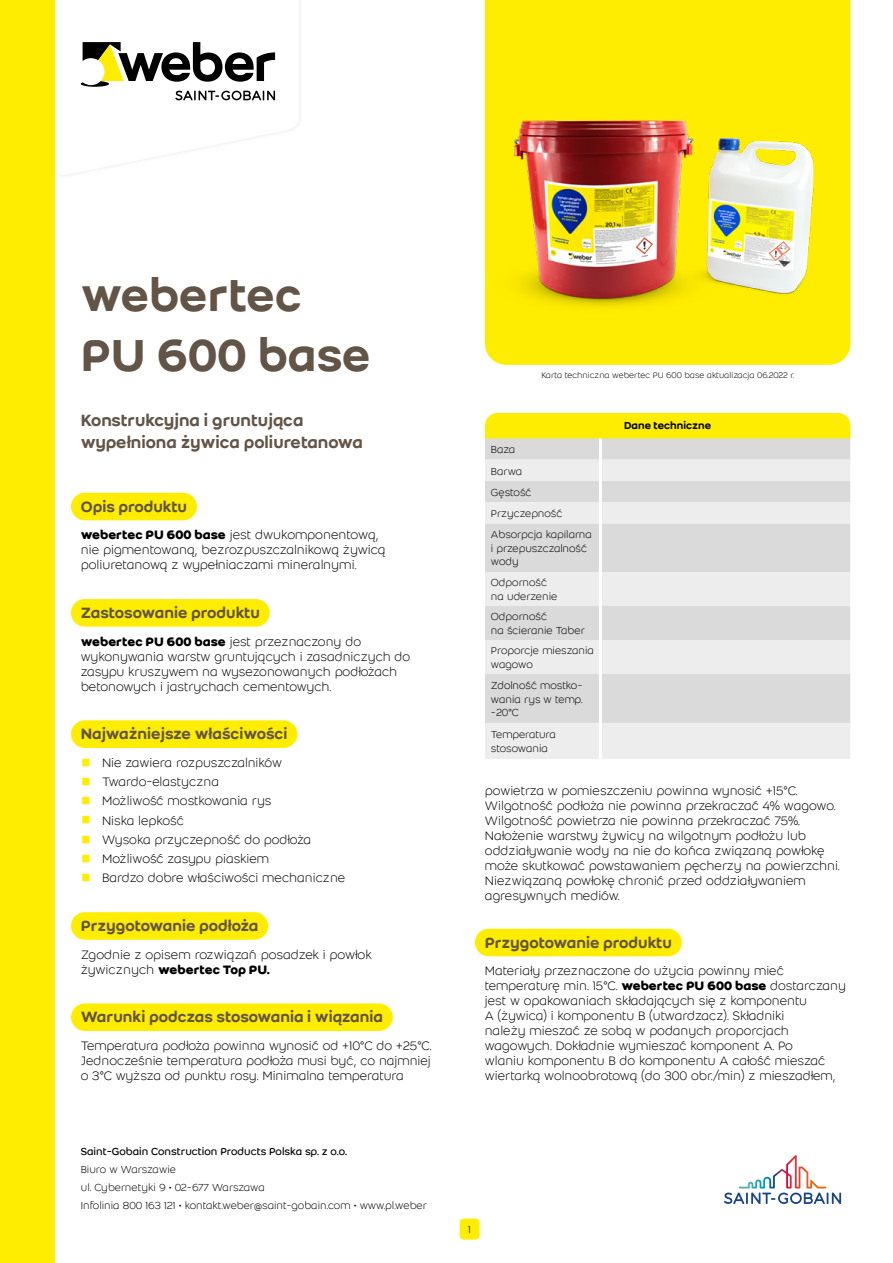
<style>
.page{position:relative;width:893px;height:1263px;background:#fff}
.page>*{position:absolute;margin:0;border:0;box-sizing:border-box;transform-origin:0 0}
.t1{font:500 49.5px/59.4px "Weber";color:#625446}
.t2{font:500 18px/21.6px "Weber";color:#625446}
.t3{font:500 16.5px "Weber";color:#625446}
.t4{font:300 13.5px/15px "Weber";color:#000}
.t5{font:300 11.25px/13.5px "Weber";color:#000}
.t6{font:11.25px "Weber";color:#000}
.t7{font:500 11.25px "Weber";color:#000}
.t8{font:300 9px "Weber";color:#000}
.s1{font-weight:700}
.s2{font-family:"Minion Pro";font-weight:400;font-size:25.5px;color:#ffed00}
</style>
<div class="page">
<div style="left:485px;top:0;width:365px;height:365px;background:#ffed00"></div>
<div style="left:52px;top:0;width:251px;height:179px;background:#000;opacity:.1"></div>
<div style="left:0;top:0;width:54px;height:1263px;background:#ffed00"></div>
<div style="left:460px;top:1218px;width:20px;height:21px;background:#ffed00;border-radius:4px"></div>
<svg style="left:56px;top:0;width:243px;height:177px"></svg>
<svg style="left:724px;top:1192px;width:117px;height:12px"></svg>
<img style="left:739px;top:1155px;width:87px;height:33px">
<div style="left:71px;top:493px;width:126px;height:27px;background:#ffed00;border-radius:14px"></div>
<div style="left:71px;top:599px;width:199px;height:28px;background:#ffed00;border-radius:14px"></div>
<div style="left:71px;top:1003px;width:322px;height:28px;background:#ffed00;border-radius:14px"></div>
<div style="left:71px;top:912px;width:197px;height:28px;background:#ffed00;border-radius:14px"></div>
<div style="left:71px;top:720px;width:226px;height:28px;background:#ffed00;border-radius:14px"></div>
<div style="left:475px;top:929px;width:207px;height:27px;background:#ffed00;border-radius:14px"></div>
<img style="left:493px;top:81px;width:344px;height:234px">
<div style="left:485px;top:413px;width:365px;height:25px;background:#ffed00"></div>
<svg style="left:485px;top:438px;width:365px;height:22px;background:#dbdad6"></svg>
<svg style="left:485px;top:460px;width:365px;height:299px;background:#e3e3e3"></svg>
<hr style="left:599px;top:438px;width:3px;height:22px;background:#fff">
<hr style="left:599px;top:460px;width:3px;height:21px;background:#fff">
<hr style="left:599px;top:481px;width:3px;height:21px;background:#fff">
<hr style="left:599px;top:502px;width:3px;height:21px;background:#fff">
<hr style="left:599px;top:523px;width:3px;height:49px;background:#fff">
<hr style="left:599px;top:572px;width:3px;height:34px;background:#fff">
<hr style="left:599px;top:606px;width:3px;height:34px;background:#fff">
<hr style="left:599px;top:640px;width:3px;height:34px;background:#fff">
<hr style="left:599px;top:674px;width:3px;height:49px;background:#fff">
<hr style="left:599px;top:723px;width:3px;height:36px;background:#fff">
<img style="left:257px;top:33px;width:7px;height:68px">
<h1 class="t1" style="left:81px;top:265px;width:291px">webertec<br>PU 600 base</h1>
<h2 class="t2" style="left:81px;top:410px;width:284px">Konstrukcyjna i gruntująca wypełniona żywica poliuretanowa</h2>
<p class="t3" style="left:81px;top:496px;width:108px">Opis produktu</p>
<p class="t4" style="left:81px;top:528px;width:306px"><span class="s1">webertec PU 600 base</span> jest dwukomponentową, nie pigmentowaną, bezrozpuszczalnikową żywicą poliuretanową z wypełniaczami mineralnymi.</p>
<p class="t3" style="left:81px;top:603px;width:181px">Zastosowanie produktu</p>
<p class="t4" style="left:81px;top:634px;width:331px"><span class="s1">webertec PU 600 base</span> jest przeznaczony do wykonywania warstw gruntujących i zasadniczych do zasypu kruszywem na wysezonowanych podłożach betonowych i jastrychach cementowych.</p>
<p class="t3" style="left:81px;top:724px;width:208px">Najważniejsze właściwości</p>
<p class="t4" style="left:81px;top:755px;width:203px"><span class="s2">■</span> Nie zawiera rozpuszczalników</p>
<p class="t4" style="left:81px;top:774px;width:140px"><span class="s2">■</span> Twardo-elastyczna</p>
<p class="t4" style="left:81px;top:794px;width:192px"><span class="s2">■</span> Możliwość mostkowania rys</p>
<p class="t4" style="left:81px;top:813px;width:105px"><span class="s2">■</span> Niska lepkość</p>
<p class="t4" style="left:81px;top:832px;width:232px"><span class="s2">■</span> Wysoka przyczepność do podłoża</p>
<p class="t4" style="left:81px;top:851px;width:190px"><span class="s2">■</span> Możliwość zasypu piaskiem</p>
<p class="t4" style="left:81px;top:871px;width:266px"><span class="s2">■</span> Bardzo dobre właściwości mechaniczne</p>
<p class="t3" style="left:81px;top:916px;width:179px">Przygotowanie podłoża</p>
<p class="t4" style="left:81px;top:947px;width:292px">Zgodnie z opisem rozwiązań posadzek i powłok żywicznych <span class="s1">webertec Top PU.</span></p>
<p class="t3" style="left:81px;top:1007px;width:304px">Warunki podczas stosowania i wiązania</p>
<p class="t4" style="left:81px;top:1038px;width:352px;text-align:justify">Temperatura podłoża powinna wynosić od +10°C do +25°C.<br>Jednocześnie temperatura podłoża musi być, co najmniej o 3°C wyższa od punktu rosy. Minimalna temperatura</p>
<p class="t6" style="left:81px;top:1145px;width:268px">Saint-Gobain Construction Products Polska sp. z o.o.</p>
<p class="t5" style="left:81px;top:1161px;width:348px;line-height:17.7px">Biuro w Warszawie<br>ul. Cybernetyki 9 • 02-677 Warszawa<br>Infolinia 800 163 121 • kontakt.weber@saint-gobain.com • www.pl.weber</p>
<p class="t8" style="left:541px;top:370px;width:254px">Karta techniczna webertec PU 600 base aktualizacja 06.2022 r.</p>
<p class="t5" style="left:491px;top:439px;width:102px;line-height:21.3px">Baza<br>Barwa<br>Gęstość<br>Przyczepność<br>Absorpcja kapilarna</p>
<p class="t5" style="left:491px;top:542px;width:98px">i przepuszczalność wody</p>
<p class="t5" style="left:491px;top:576px;width:68px">Odporność na uderzenie</p>
<p class="t5" style="left:491px;top:610px;width:96px">Odporność<br>na ścieranie Taber</p>
<p class="t5" style="left:491px;top:644px;width:104px">Proporcje mieszania wagowo</p>
<p class="t5" style="left:491px;top:679px;width:93px;text-align:justify">Zdolność mostko&shy;wania rys w temp. -20°C</p>
<p class="t5" style="left:491px;top:728px;width:66px">Temperatura stosowania</p>
<p class="t7" style="left:624px;top:419px;width:89px">Dane techniczne</p>
<p class="t4" style="left:485px;top:783px;width:356px">powietrza w pomieszczeniu powinna wynosić +15°C.<br>Wilgotność podłoża nie powinna przekraczać 4% wagowo.<br>Wilgotność powietrza nie powinna przekraczać 75%.<br>Nałożenie warstwy żywicy na wilgotnym podłożu lub oddziaływanie wody na nie do końca związaną powłokę może skutkować powstawaniem pęcherzy na powierzchni.<br>Niezwiązaną powłokę chronić przed oddziaływaniem agresywnych mediów.</p>
<p class="t3" style="left:485px;top:932px;width:189px">Przygotowanie produktu</p>
<p class="t4" style="left:485px;top:963px;width:363px">Materiały przeznaczone do użycia powinny mieć temperaturę min. 15°C. <span class="s1">webertec PU 600 base</span> dostarczany jest w opakowaniach składających się z komponentu<br>A (żywica) i komponentu B (utwardzacz). Składniki<br>należy mieszać ze sobą w podanych proporcjach wagowych. Dokładnie wymieszać komponent A. Po<br>wlaniu komponentu B do komponentu A całość mieszać wiertarką wolnoobrotową (do 300 obr./min) z mieszadłem,</p>
<p class="t5" style="left:468px;top:1222px;width:4px">1</p>
</div>
